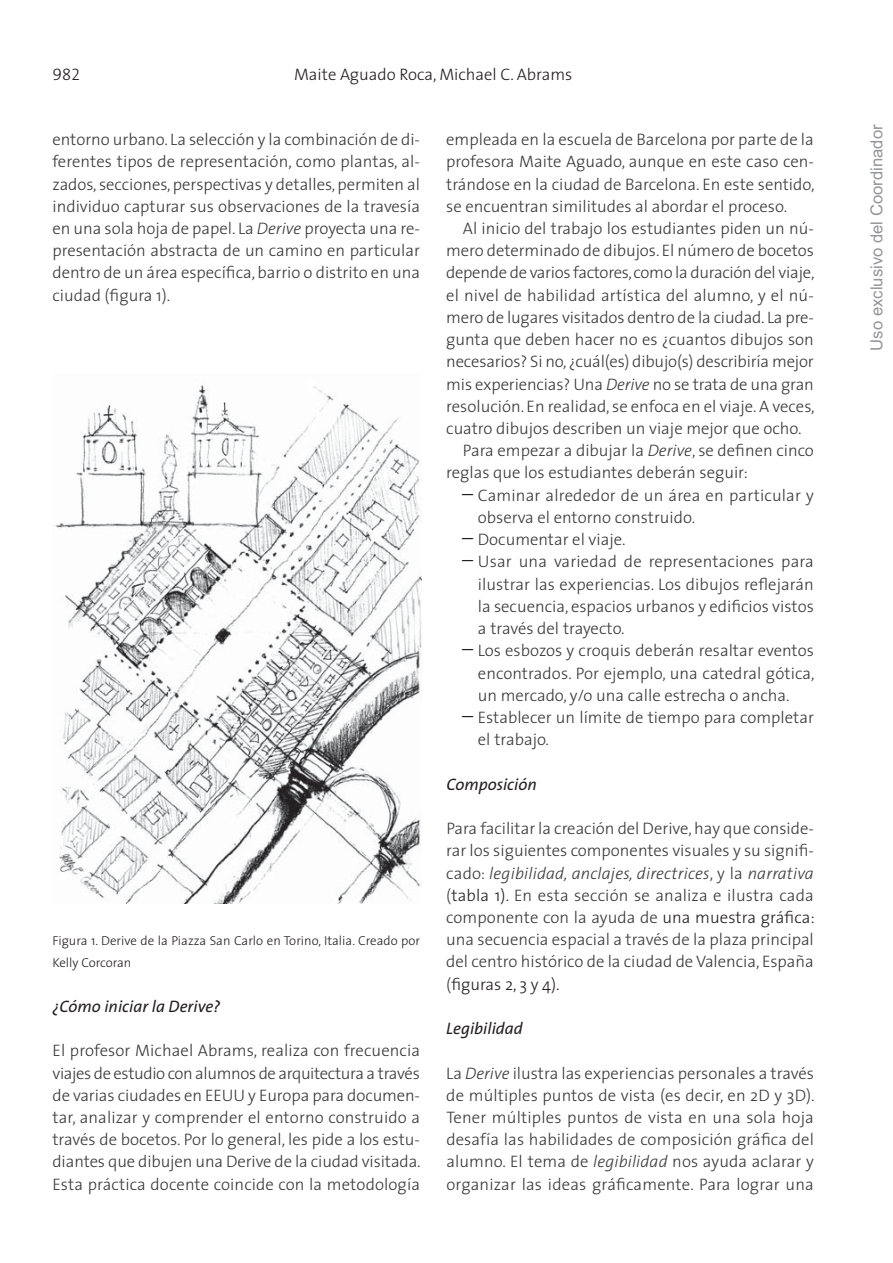
<style>
.page{position:relative;width:893px;height:1263px;background:#fff}
.page>*{position:absolute;margin:0;border:0;box-sizing:border-box;transform-origin:0 0}
.t1{font:300 16.65px/22.2px "The Sans";color:#39383a;text-align:justify}
.t2{font:300 16.65px "The Sans";letter-spacing:-.02em;color:#39383a}
.t3{font:italic 16.65px "The Sans";color:#231f20}
.t4{font:300 16.65px "The Sans";color:#231f20}
.t5{font:16.65px "Arial";color:#939598}
.t6{font:16.65px "The Sans Light Caps";color:#231f20}
.t7{font:300 12.9px/22.2px "The Sans";color:#231f20}
.s1{font-style:italic}
.s2{font-size:22.2px;color:#231f20}
.s3{color:#231f20}
</style>
<div class="page">
<img style="left:55px;top:385px;width:366px;height:518px">
<p class="t6" style="left:53px;top:61px;width:29px">982</p>
<p class="t4" style="left:294px;top:68px;width:280px">Maite Aguado Roca, Michael C. Abrams</p>
<p class="t1" style="left:52px;top:130px;width:369px">entorno urbano. La selección y la combinación de di&shy;ferentes tipos de representación, como plantas, al&shy;zados, secciones, perspectivas y detalles, permiten al individuo capturar sus observaciones de la travesía en una sola hoja de papel. La <span class="s1">Derive</span> proyecta una re&shy;presentación abstracta de un camino en particular dentro de un área específica, barrio o distrito en una ciudad (figura 1).</p>
<p class="t7" style="left:53px;top:931px;width:369px">Figura 1. Derive de la Piazza San Carlo en Torino, Italia. Creado por<br>Kelly Corcoran</p>
<p class="t3" style="left:53px;top:1000px;width:169px">¿Cómo iniciar la Derive?</p>
<p class="t1" style="left:52px;top:1041px;width:370px">El profesor Michael Abrams, realiza con frecuencia viajes de estudio con alumnos de arquitectura a través de varias ciudades en EEUU y Europa para documen&shy;tar, analizar y comprender el entorno construido a través de bocetos. Por lo general, les pide a los estu&shy;diantes que dibujen una Derive de la ciudad visitada.<br>Esta práctica docente coincide con la metodología</p>
<p class="t1" style="left:446px;top:130px;width:370px">empleada en la escuela de Barcelona por parte de la profesora Maite Aguado, aunque en este caso cen&shy;trándose en la ciudad de Barcelona. En este sentido, se encuentran similitudes al abordar el proceso.</p>
<p class="t1" style="left:463px;top:219px;width:352px">Al inicio del trabajo los estudiantes piden un nú-</p>
<p class="t1" style="left:446px;top:241px;width:369px">mero determinado de dibujos. El número de bocetos</p>
<p class="t2" style="left:446px;top:266px;width:370px">depende de varios factores, como la duración del viaje,</p>
<p class="t1" style="left:446px;top:286px;width:369px">el nivel de habilidad artística del alumno, y el nú-</p>
<p class="t1" style="left:446px;top:308px;width:369px">mero de lugares visitados dentro de la ciudad. La pre-</p>
<p class="t1" style="left:446px;top:330px;width:369px">gunta que deben hacer no es ¿cuantos dibujos son</p>
<p class="t1" style="left:446px;top:352px;width:369px">necesarios? Si no, ¿cuál(es) dibujo(s) describiría mejor</p>
<p class="t1" style="left:446px;top:375px;width:369px">mis experiencias? Una <span class="s1">Derive</span> no se trata de una gran</p>
<p class="t1" style="left:446px;top:397px;width:370px">resolución. En realidad, se enfoca en el viaje. A veces,</p>
<p class="t1" style="left:446px;top:419px;width:357px">cuatro dibujos describen un viaje mejor que ocho.</p>
<p class="t1" style="left:463px;top:441px;width:352px">Para empezar a dibujar la <span class="s1">Derive</span>, se definen cinco</p>
<p class="t1" style="left:446px;top:463px;width:303px">reglas que los estudiantes deberán seguir:</p>
<p class="t1" style="left:478px;top:486px;width:337px;text-indent:-16px"><span class="s2">–</span> Caminar alrededor de un área en particular y observa el entorno construido.</p>
<p class="t1" style="left:462px;top:530px;width:165px"><span class="s2">–</span> Documentar el viaje.</p>
<p class="t1" style="left:478px;top:552px;width:338px;text-indent:-16px"><span class="s2">–</span> Usar una variedad de representaciones para ilustrar las experiencias. Los dibujos reflejarán la secuencia, espacios urbanos y edificios vistos a través del trayecto.</p>
<p class="t1" style="left:478px;top:641px;width:338px;text-indent:-16px"><span class="s2">–</span> Los esbozos y croquis deberán resaltar eventos encontrados. Por ejemplo, una catedral gótica, un mercado, y/o una calle estrecha o ancha.</p>
<p class="t1" style="left:478px;top:708px;width:338px;text-indent:-16px"><span class="s2">–</span> Establecer un límite de tiempo para completar el trabajo.</p>
<p class="t3" style="left:446px;top:778px;width:92px">Composición</p>
<p class="t1" style="left:446px;top:819px;width:370px">Para facilitar la creación del Derive, hay que conside&shy;rar los siguientes componentes visuales y su signifi&shy;cado: <span class="s1">legibilidad, anclajes, directrices</span>, y la <span class="s1">narrativa </span>(<span class="s3">tabla 1).</span> En esta sección se analiza e ilustra cada componente con la ayuda de <span class="s3">una muestra gráfica: </span>una secuencia espacial a través de la plaza principal del centro histórico de la ciudad de Valencia, España (<span class="s3">figuras 2, 3 y 4).</span></p>
<p class="t3" style="left:446px;top:1022px;width:78px">Legibilidad</p>
<p class="t1" style="left:446px;top:1064px;width:370px">La <span class="s1">Derive</span> ilustra las experiencias personales a través de múltiples puntos de vista (es decir, en 2D y 3D).<br>Tener múltiples puntos de vista en una sola hoja desafía las habilidades de composición gráfica del alumno. El tema de <span class="s1">legibilidad</span> nos ayuda aclarar y organizar las ideas gráficamente. Para lograr una</p>
<p class="t5" style="left:867px;top:351px;width:228px;rotate:-90deg">Uso exclusivo del Coordinador</p>
</div>
